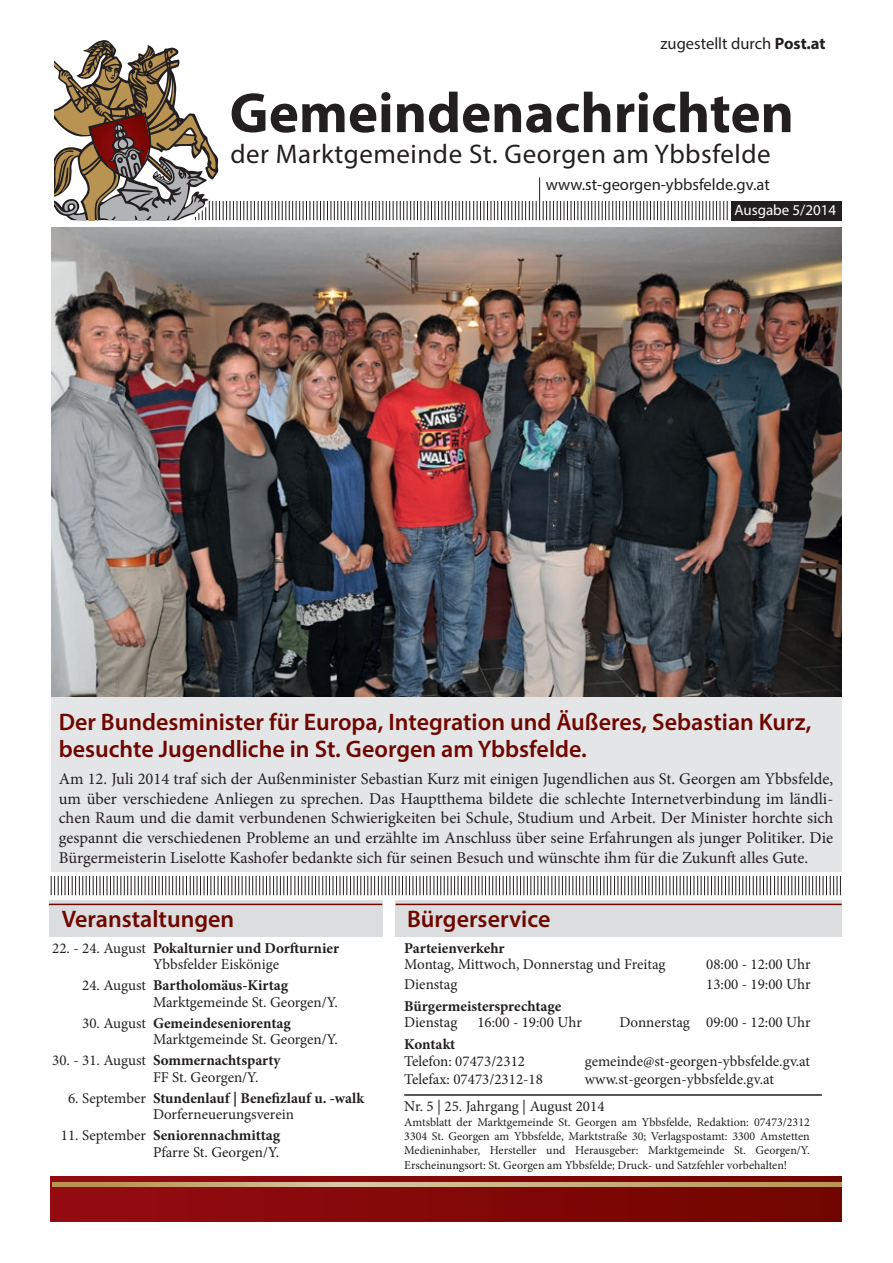
<style>
.page{position:relative;width:893px;height:1263px;background:#fff}
.page>*{position:absolute;margin:0;border:0;box-sizing:border-box;transform-origin:0 0}
.t1{font:700 57px "Myriad Pro";color:#231f20}
.t2{font:27px "Myriad Pro";letter-spacing:.02em;color:#231f20}
.t3{font:600 24px/27px "Myriad Pro";color:#700600}
.t4{font:16.5px/19.8px "Minion Pro";color:#231f20;text-align:justify}
.t5{font:16.5px "Myriad Pro";color:#231f20}
.t6{font:15px/18px "Minion Pro";color:#231f20}
.t7{font:700 15px "Minion Pro";color:#231f20}
.t8{font:15px "Myriad Pro";color:#fff}
.t9{font:12px/14.4px "Minion Pro";color:#231f20;text-align:justify}
.s1{font-weight:700}
</style>
<div class="page">
<div style="left:396px;top:900px;width:446px;height:36px;background:#dcdddf"></div>
<div style="left:49px;top:900px;width:333px;height:36px;background:#dcdddf"></div>
<hr style="left:396px;top:904px;width:446px;height:1px;background:#700600">
<hr style="left:49px;top:904px;width:333px;height:1px;background:#700600">
<hr style="left:539px;top:177px;width:1px;height:43px;background:#231f20">
<svg style="left:543px;top:201px;width:185px;height:19px"></svg>
<svg style="left:51px;top:876px;width:790px;height:19px"></svg>
<svg style="left:54px;top:40px;width:483px;height:180px"></svg>
<div style="left:731px;top:201px;width:110px;height:19px;background:#231f20"></div>
<svg style="left:51px;top:1176px;width:791px;height:46px;background:#840c0b"></svg>
<svg style="left:52px;top:1182px;width:790px;height:4px;background:#c9aa78"></svg>
<hr style="left:404px;top:1094px;width:418px;height:2px;background:#231f20">
<img style="left:51px;top:228px;width:791px;height:469px">
<div style="left:51px;top:697px;width:791px;height:175px;background:#e4e5e7"></div>
<p class="t5" style="left:661px;top:33px;width:166px">zugestellt durch <span class="s1">Post.at</span></p>
<h1 class="t1" style="left:230px;top:76px;width:566px">Gemeindenachrichten</h1>
<h2 class="t2" style="left:230px;top:137px;width:542px">der Marktgemeinde St. Georgen am Ybbsfelde</h2>
<p class="t5" style="left:546px;top:174px;width:226px">www.st-georgen-ybbsfelde.gv.at</p>
<p class="t8" style="left:734px;top:201px;width:103px">Ausgabe 5/2014</p>
<h3 class="t3" style="left:59px;top:708px;width:754px">Der Bundesminister für Europa, Integration und Äußeres, Sebastian Kurz, besuchte Jugendliche in St. Georgen am Ybbsfelde.</h3>
<p class="t4" style="left:59px;top:769px;width:776px">Am 12. Juli 2014 traf sich der Außenminister Sebastian Kurz mit einigen Jugendlichen aus St. Georgen am Ybbsfelde, um über verschiedene Anliegen zu sprechen. Das Hauptthema bildete die schlechte Internetverbindung im ländli&shy;chen Raum und die damit verbundenen Schwierigkeiten bei Schule, Studium und Arbeit. Der Minister horchte sich gespannt die verschiedenen Probleme an und erzählte im Anschluss über seine Erfahrungen als junger Politiker. Die Bürgermeisterin Liselotte Kashofer bedankte sich für seinen Besuch und wünschte ihm für die Zukunft alles Gute.</p>
<h3 class="t3" style="left:62px;top:905px;width:174px">Veranstaltungen</h3>
<h3 class="t3" style="left:407px;top:905px;width:145px">Bürgerservice</h3>
<p class="t7" style="left:404px;top:938px;width:102px">Parteienverkehr</p>
<p class="t7" style="left:153px;top:937px;width:188px">Pokalturnier und Dorfturnier</p>
<p class="t7" style="left:153px;top:975px;width:137px">Bartholomäus-Kirtag</p>
<p class="t7" style="left:153px;top:1012px;width:139px">Gemeindeseniorentag</p>
<p class="t6" style="left:52px;top:939px;width:95px">22. - 24. August</p>
<p class="t6" style="left:82px;top:977px;width:65px">24. August</p>
<p class="t6" style="left:82px;top:1014px;width:65px">30. August</p>
<p class="t6" style="left:153px;top:955px;width:128px">Ybbsfelder Eiskönige</p>
<p class="t6" style="left:153px;top:993px;width:186px">Marktgemeinde St. Georgen/Y.</p>
<p class="t6" style="left:153px;top:1030px;width:186px">Marktgemeinde St. Georgen/Y.</p>
<p class="t6" style="left:404px;top:955px;width:263px">Montag, Mittwoch, Donnerstag und Freitag</p>
<p class="t6" style="left:706px;top:955px;width:106px">08:00 - 12:00 Uhr</p>
<p class="t6" style="left:706px;top:975px;width:106px">13:00 - 19:00 Uhr</p>
<p class="t6" style="left:706px;top:1013px;width:106px">09:00 - 12:00 Uhr</p>
<p class="t6" style="left:404px;top:975px;width:55px">Dienstag</p>
<p class="t7" style="left:404px;top:995px;width:159px">Bürgermeistersprechtage</p>
<p class="t7" style="left:404px;top:1034px;width:53px">Kontakt</p>
<p class="t6" style="left:477px;top:1013px;width:106px">16:00 - 19:00 Uhr</p>
<p class="t6" style="left:404px;top:1013px;width:55px">Dienstag</p>
<p class="t6" style="left:404px;top:1052px;width:140px">Telefon: 07473/2312<br>Telefax: 07473/2312-18</p>
<p class="t6" style="left:404px;top:1097px;width:202px">Nr. 5 | 25. Jahrgang | August 2014</p>
<p class="t9" style="left:404px;top:1114px;width:407px">Amtsblatt der Marktgemeinde St. Georgen am Ybbsfelde, Redaktion: 07473/2312<br>3304 St. Georgen am Ybbsfelde, Marktstraße 30; Verlagspostamt: 3300 Amstetten Medieninhaber, Hersteller und Herausgeber: Marktgemeinde St. Georgen/Y.<br>Erscheinungsort: St. Georgen am Ybbsfelde; Druck- und Satzfehler vorbehalten!</p>
<p class="t6" style="left:619px;top:1013px;width:72px">Donnerstag</p>
<p class="t6" style="left:585px;top:1052px;width:227px">gemeinde@st-georgen-ybbsfelde.gv.at www.st-georgen-ybbsfelde.gv.at</p>
<p class="t7" style="left:153px;top:1050px;width:129px">Sommernachtsparty</p>
<p class="t7" style="left:153px;top:1087px;width:213px">Stundenlauf | Benefizlauf u. -walk</p>
<p class="t7" style="left:153px;top:1125px;width:129px">Seniorennachmittag</p>
<p class="t6" style="left:52px;top:1052px;width:95px">30. - 31. August</p>
<p class="t6" style="left:68px;top:1089px;width:80px">6. September</p>
<p class="t6" style="left:61px;top:1127px;width:87px">11. September</p>
<p class="t6" style="left:153px;top:1068px;width:107px">FF St. Georgen/Y.</p>
<p class="t6" style="left:153px;top:1105px;width:142px">Dorferneuerungsverein</p>
<p class="t6" style="left:153px;top:1143px;width:128px">Pfarre St. Georgen/Y.</p>
</div>
